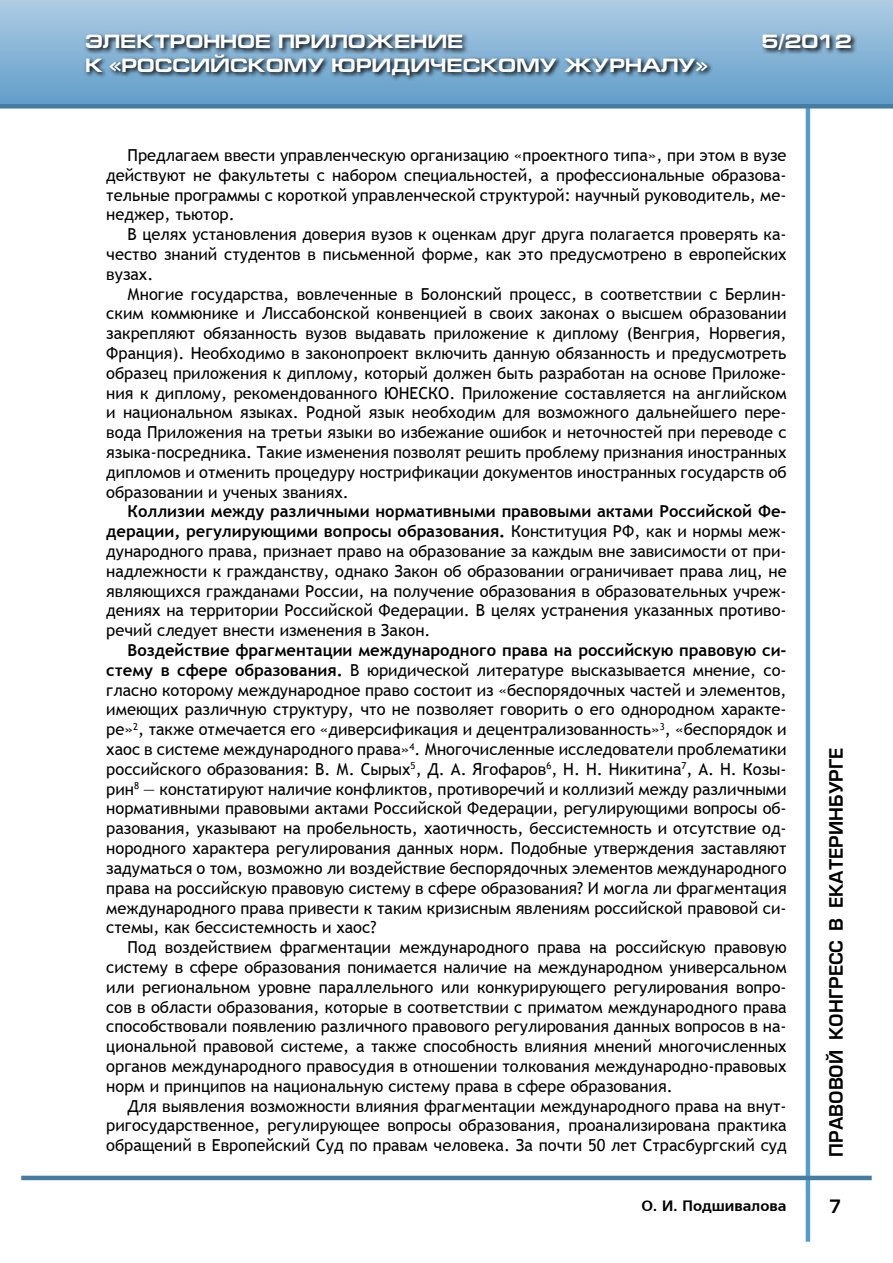
<style>
.page{position:relative;width:893px;height:1263px;background:#fff}
.page>*{position:absolute;margin:0;border:0;box-sizing:border-box;transform-origin:0 0}
.t1{font:700 19.5px "Europe Ext";color:#fff}
.t2{font:18px "Europe Demi Normal";color:#000}
.t3{font:16.5px/19.8px "Trebuchet MS";color:#000;text-align:justify}
.t4{font:15px "Free Set Bold Cyrillic";color:#000}
.s1{font-weight:700}
</style>
<div class="page">
<hr style="left:806px;top:91px;width:4px;height:1151px;background:#589cca">
<hr style="left:21px;top:1176px;width:851px;height:4px;background:#467ba2">
<div style="left:0;top:0;width:893px;height:106px;background:linear-gradient(to bottom,#aecce4,#619dc9)"></div>
<div style="left:0;top:104px;width:893px;height:5px;background:#467ba2"></div>
<svg style="left:84px;top:31px;width:773px;height:50px;background:#6b91ad"></svg>
<p class="t1" style="left:85px;top:31px;width:380px">ЭЛЕКТРОННОЕ ПРИЛОЖЕНИЕ</p>
<p class="t1" style="left:761px;top:31px;width:92px">5/2012</p>
<p class="t1" style="left:85px;top:54px;width:624px">К «РОССИЙСКОМУ ЮРИДИЧЕСКОМУ ЖУРНАЛУ»</p>
<p class="t3" style="left:106px;top:145px;width:682px;text-indent:21px">Предлагаем ввести управленческую организацию «проектного типа», при этом в вузе действуют не факультеты с набором специальностей, а профессиональные образова&shy;тельные программы с короткой управленческой структурой: научный руководитель, ме&shy;неджер, тьютор.</p>
<p class="t3" style="left:106px;top:225px;width:682px;text-indent:21px">В целях установления доверия вузов к оценкам друг друга полагается проверять ка&shy;чество знаний студентов в письменной форме, как это предусмотрено в европейских вузах.</p>
<p class="t3" style="left:106px;top:284px;width:682px;text-indent:21px">Многие государства, вовлеченные в Болонский процесс, в соответствии с Берлин&shy;ским коммюнике и Лиссабонской конвенцией в своих законах о высшем образовании закрепляют обязанность вузов выдавать приложение к диплому (Венгрия, Норвегия, Франция). Необходимо в законопроект включить данную обязанность и предусмотреть образец приложения к диплому, который должен быть разработан на основе Приложе&shy;ния к диплому, рекомендованного ЮНЕСКО. Приложение составляется на английском и национальном языках. Родной язык необходим для возможного дальнейшего пере&shy;вода Приложения на третьи языки во избежание ошибок и неточностей при переводе с языка-посредника. Такие изменения позволят решить проблему признания иностранных дипломов и отменить процедуру нострификации документов иностранных государств об образовании и ученых званиях.</p>
<p class="t3" style="left:106px;top:502px;width:682px;text-indent:21px"><span class="s1">Коллизии между различными нормативными правовыми актами Российской Фе&shy;дерации, регулирующими вопросы образования.</span> Конституция РФ, как и нормы меж&shy;дународного права, признает право на образование за каждым вне зависимости от при&shy;надлежности к гражданству, однако Закон об образовании ограничивает права лиц, не являющихся гражданами России, на получение образования в образовательных учреж&shy;дениях на территории Российской Федерации. В целях устранения указанных противо&shy;речий следует внести изменения в Закон.</p>
<p class="t3" style="left:106px;top:640px;width:682px;text-indent:21px"><span class="s1">Воздействие фрагментации международного права на российскую правовую си&shy;стему в сфере образования.</span> В юридической литературе высказывается мнение, со&shy;гласно которому международное право состоит из «беспорядочных частей и элементов, имеющих различную структуру, что не позволяет говорить о его однородном характе&shy;ре»<sup>2</sup>, также отмечается его «диверсификация и децентрализованность»<sup>3</sup>, «беспорядок и хаос в системе международного права»<sup>4</sup>. Многочисленные исследователи проблематики российского образования: В. М. Сырых<sup>5</sup>, Д. А. Ягофаров<sup>6</sup>, Н. Н. Никитина<sup>7</sup>, А. Н. Козы&shy;рин<sup>8</sup> — констатируют наличие конфликтов, противоречий и коллизий между различными нормативными правовыми актами Российской Федерации, регулирующими вопросы об&shy;разования, указывают на пробельность, хаотичность, бессистемность и отсутствие од&shy;нородного характера регулирования данных норм. Подобные утверждения заставляют задуматься о том, возможно ли воздействие беспорядочных элементов международного права на российскую правовую систему в сфере образования? И могла ли фрагментация международного права привести к таким кризисным явлениям российской правовой си&shy;стемы, как бессистемность и хаос?</p>
<p class="t3" style="left:106px;top:937px;width:682px;text-indent:21px">Под воздействием фрагментации международного права на российскую правовую систему в сфере образования понимается наличие на международном универсальном или региональном уровне параллельного или конкурирующего регулирования вопро&shy;сов в области образования, которые в соответствии с приматом международного права способствовали появлению различного правового регулирования данных вопросов в на&shy;циональной правовой системе, а также способность влияния мнений многочисленных органов международного правосудия в отношении толкования международно-правовых норм и принципов на национальную систему права в сфере образования.</p>
<p class="t3" style="left:106px;top:1096px;width:682px;text-align:left;text-indent:21px">Для выявления возможности влияния фрагментации международного права на внут&shy;ригосударственное, регулирующее вопросы образования, проанализирована практика обращений в Европейский Суд по правам человека. За почти 50 лет Страсбургский суд</p>
<p class="t4" style="left:641px;top:1197px;width:147px">О. И. Подшивалова</p>
<p class="t2" style="left:826px;top:1157px;width:409px;rotate:-90deg">правовой конгресс в екатеринбурге</p>
<p class="t2" style="left:829px;top:1196px;width:14px">7</p>
</div>
